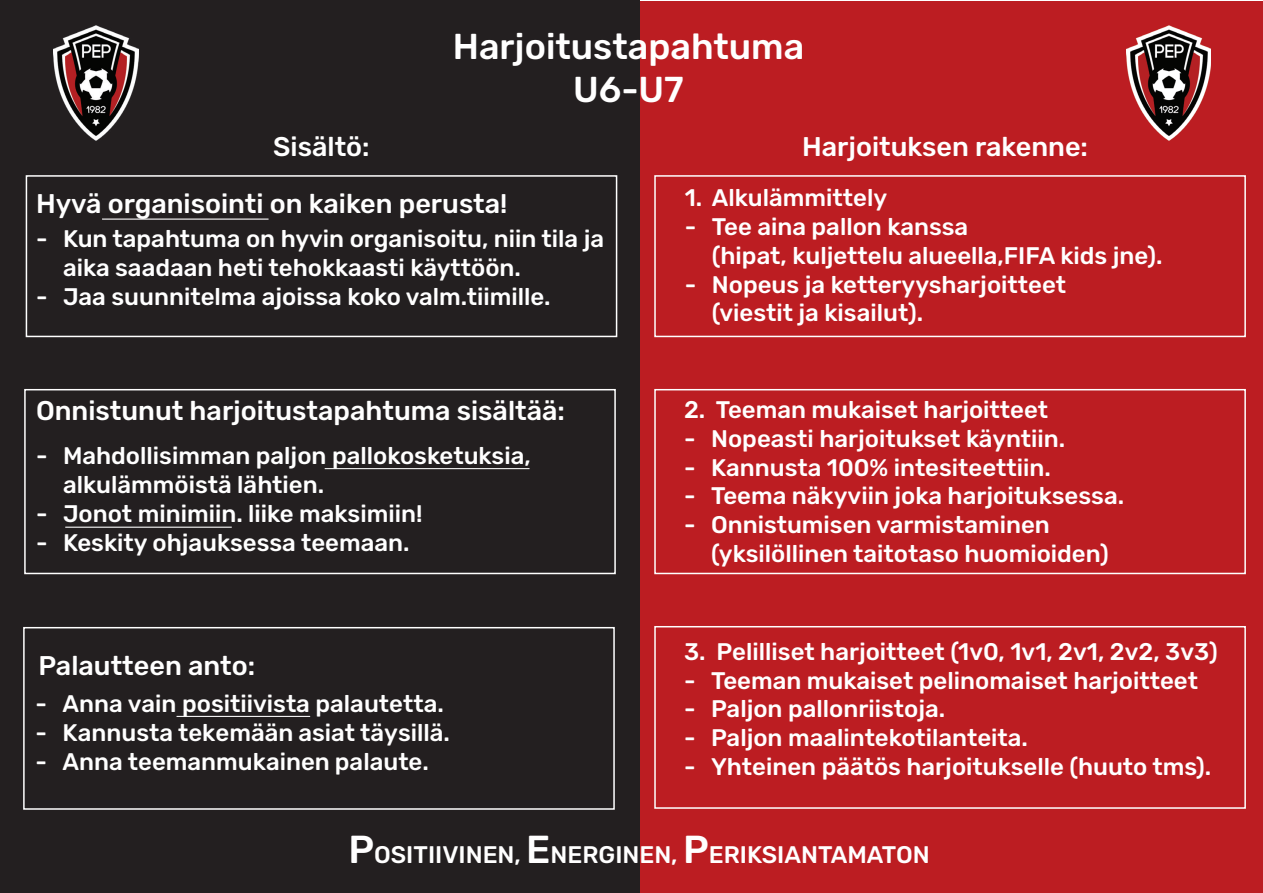
<style>
.page{position:relative;width:1263px;height:893px;background:#fff}
.page>*{position:absolute;margin:0;border:0;box-sizing:border-box;transform-origin:0 0}
.t1{font:500 36px/43.2px "Rubik";color:#fff;text-align:center}
.t2{font:500 27px "Rubik";color:#fff}
.t3{font:500 24px/28.8px "Rubik";color:#fff}
.s1{font-size:39px}
</style>
<div class="page">
<div style="left:636px;top:2px;width:627px;height:891px;background:#bc1d22"></div>
<div style="left:0;top:0;width:639px;height:893px;background:#231f20"></div>
<hr style="left:177px;top:716px;width:133px;height:1px;background:#fff">
<div style="left:26px;top:175px;width:591px;height:162px;border:2px solid #fff"></div>
<div style="left:24px;top:389px;width:592px;height:185px;border:2px solid #fff"></div>
<div style="left:23px;top:627px;width:592px;height:183px;border:2px solid #fff"></div>
<img style="left:1126px;top:26px;width:85px;height:115px">
<img style="left:54px;top:26px;width:84px;height:115px">
<div style="left:654px;top:175px;width:592px;height:162px;border:2px solid #fff"></div>
<div style="left:654px;top:389px;width:592px;height:185px;border:2px solid #fff"></div>
<div style="left:654px;top:626px;width:592px;height:183px;border:2px solid #fff"></div>
<hr style="left:102px;top:219px;width:166px;height:1px;background:#fff">
<hr style="left:325px;top:468px;width:204px;height:1px;background:#fff">
<hr style="left:65px;top:527px;width:167px;height:1px;background:#fff">
<h1 class="t1" style="left:453px;top:26px;width:353px">Harjoitustapahtuma<br>U6-U7</h1>
<p class="t2" style="left:273px;top:131px;width:98px">Sisältö:</p>
<p class="t2" style="left:36px;top:188px;width:473px">Hyvä organisointi on kaiken perusta!</p>
<p class="t3" style="left:63px;top:225px;width:543px;text-indent:-27px">- Kun tapahtuma on hyvin organisoitu, niin tila ja aika saadaan heti tehokkaasti käyttöön.</p>
<p class="t3" style="left:36px;top:282px;width:516px">- Jaa suunnitelma ajoissa koko valm.tiimille.</p>
<p class="t2" style="left:36px;top:395px;width:530px">Onnistunut harjoitustapahtuma sisältää:</p>
<p class="t3" style="left:63px;top:442px;width:469px;text-indent:-27px">- Mahdollisimman paljon pallokosketuksia, alkulämmöistä lähtien.</p>
<p class="t3" style="left:36px;top:500px;width:388px">- Jonot minimiin. liike maksimiin!</p>
<p class="t3" style="left:36px;top:529px;width:375px">- Keskity ohjauksessa teemaan.</p>
<p class="t2" style="left:38px;top:651px;width:218px">Palautteen anto:</p>
<p class="t3" style="left:36px;top:690px;width:410px">- Anna vain positiivista palautetta.</p>
<p class="t3" style="left:36px;top:719px;width:416px">- Kannusta tekemään asiat täysillä.</p>
<p class="t3" style="left:36px;top:748px;width:395px">- Anna teemanmukainen palaute.</p>
<p class="t2" style="left:802px;top:131px;width:287px">Harjoituksen rakenne:</p>
<p class="t3" style="left:685px;top:184px;width:204px">1. Alkulämmittely</p>
<p class="t3" style="left:712px;top:213px;width:452px;text-indent:-27px">- Tee aina pallon kanssa<br>(hipat, kuljettelu alueella,FIFA kids jne).</p>
<p class="t3" style="left:712px;top:270px;width:356px;text-indent:-27px">- Nopeus ja ketteryysharjoitteet (viestit ja kisailut).</p>
<p class="t3" style="left:684px;top:396px;width:366px">2. Teeman mukaiset harjoitteet</p>
<p class="t3" style="left:684px;top:425px;width:383px">- Nopeasti harjoitukset käyntiin.</p>
<p class="t3" style="left:684px;top:453px;width:368px">- Kannusta 100% intesiteettiin.</p>
<p class="t3" style="left:684px;top:482px;width:441px">- Teema näkyviin joka harjoituksessa.</p>
<p class="t3" style="left:711px;top:511px;width:399px;text-indent:-27px">- Onnistumisen varmistaminen (yksilöllinen taitotaso huomioiden)</p>
<p class="t3" style="left:684px;top:638px;width:535px">3. Pelilliset harjoitteet (1v0, 1v1, 2v1, 2v2, 3v3)</p>
<p class="t3" style="left:684px;top:666px;width:515px">- Teeman mukaiset pelinomaiset harjoitteet</p>
<p class="t3" style="left:684px;top:695px;width:263px">- Paljon pallonriistoja.</p>
<p class="t3" style="left:684px;top:724px;width:345px">- Paljon maalintekotilanteita.</p>
<p class="t3" style="left:684px;top:753px;width:529px">- Yhteinen päätös harjoitukselle (huuto tms).</p>
<p class="t3" style="left:348px;top:841px;width:583px"><span class="s1">P</span>OSITIIVINEN, <span class="s1">E</span>NERGINEN, <span class="s1">P</span>ERIKSIANTAMATON</p>
</div>
